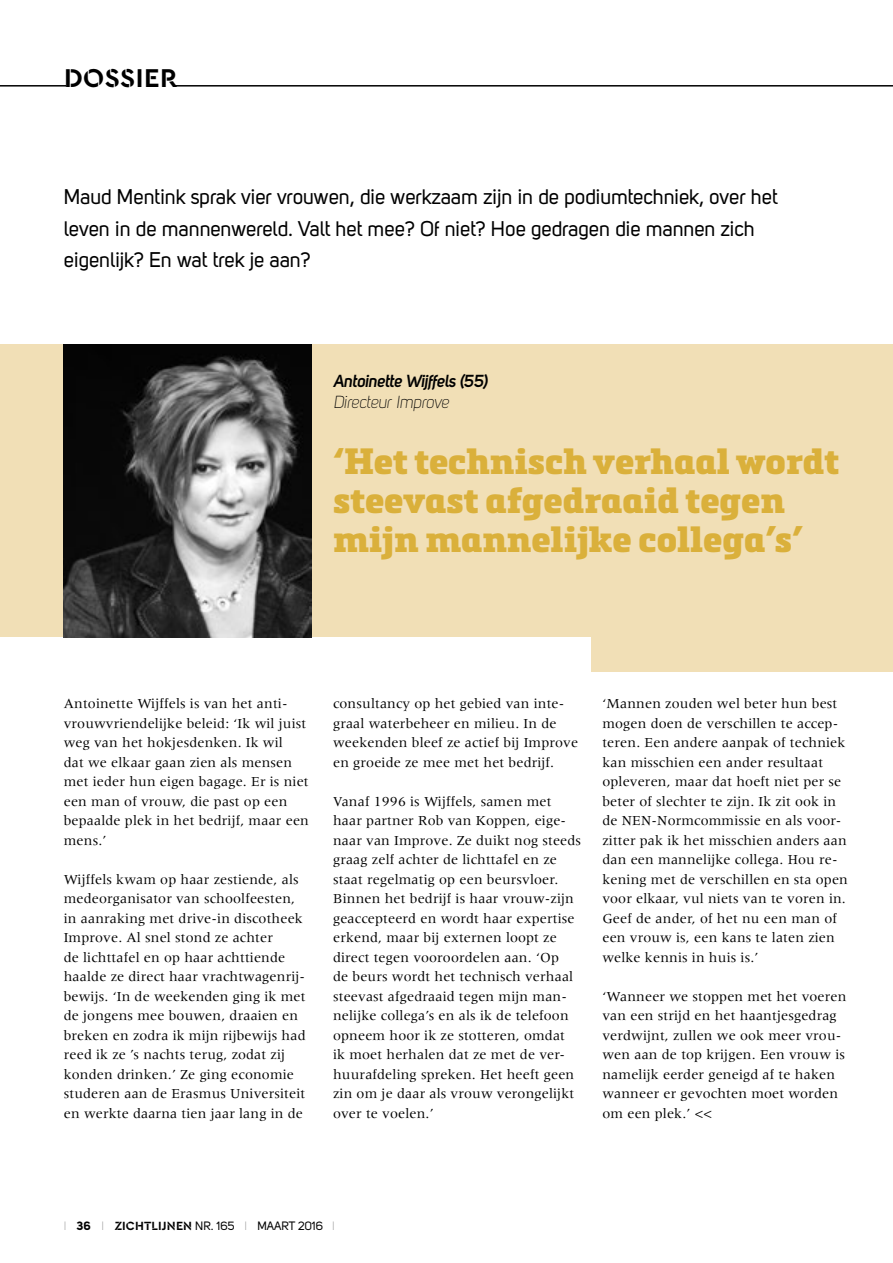
<style>
.page{position:relative;width:893px;height:1263px;background:#fff}
.page>*{position:absolute;margin:0;border:0;box-sizing:border-box;transform-origin:0 0}
.t1{font:900 36px/39px "Metronic Slab Pro";color:#dab03b}
.t2{font:700 27px "Cera Stencil PRO";letter-spacing:.02em;color:#000}
.t3{font:21px/31.5px "Uni Sans Regular";letter-spacing:-.01em;color:#000}
.t4{font:17.25px "Uni Sans Semi Bold Italic";letter-spacing:-.03em;color:#000}
.t5{font:17.25px "Uni Sans Light Italic";letter-spacing:-.03em;color:#000}
.t6{font:14.25px/19.5px "Meridien";letter-spacing:.01em;color:#000}
.t7{font:12px "Uni Sans Regular";letter-spacing:-.005em;color:#000}
.s1{font-family:"Uni Sans Light";color:#878787}
.s2{font-family:"Uni Sans Bold"}
.s3{font-family:"Cera Stencil PRO";font-weight:700;font-size:12.45px}
</style>
<div class="page">
<div style="left:0;top:344px;width:893px;height:293px;background:#f1dfb6"></div>
<hr style="left:892px;top:894px;width:1px;height:293px;background:#f1dfb6">
<div style="left:592px;top:344px;width:301px;height:328px;background:#f1dfb6"></div>
<img style="left:64px;top:344px;width:248px;height:293px">
<hr style="left:0;top:85px;width:66px;height:2px;background:#000">
<hr style="left:175px;top:85px;width:718px;height:2px;background:#000">
<h2 class="t2" style="left:64px;top:60px;width:115px">DOSSIER</h2>
<h3 class="t3" style="left:64px;top:181px;width:716px">Maud Mentink sprak vier vrouwen, die werkzaam zijn in de podiumtechniek, over het leven in de mannenwereld. Valt het mee? Of niet? Hoe gedragen die mannen zich eigenlijk? En wat trek je aan?</h3>
<p class="t4" style="left:333px;top:371px;width:157px">Antoinette Wijffels (55)</p>
<p class="t5" style="left:333px;top:392px;width:118px">Directeur Improve</p>
<h1 class="t1" style="left:333px;top:442px;width:508px">‘Het technisch verhaal wordt steevast afgedraaid tegen mijn mannelijke collega’s’</h1>
<p class="t6" style="left:64px;top:694px;width:247px">Antoinette Wijffels is van het anti&shy;vrouwvriendelijke beleid: ‘Ik wil juist weg van het hokjesdenken. Ik wil<br>dat we elkaar gaan zien als mensen met ieder hun eigen bagage. Er is niet een man of vrouw, die past op een bepaalde plek in het bedrijf, maar een mens.’</p>
<p class="t6" style="left:64px;top:869px;width:243px">Wijffels kwam op haar zestiende, als medeorganisator van schoolfeesten, in aanraking met drive-in discotheek Improve. Al snel stond ze achter<br>de lichttafel en op haar achttiende haalde ze direct haar vrachtwagenrij&shy;bewijs. ‘In de weekenden ging ik met de jongens mee bouwen, draaien en breken en zodra ik mijn rijbewijs had reed ik ze ’s nachts terug, zodat zij konden drinken.’ Ze ging economie studeren aan de Erasmus Universiteit en werkte daarna tien jaar lang in de</p>
<p class="t6" style="left:333px;top:694px;width:247px">consultancy op het gebied van inte&shy;graal waterbeheer en milieu. In de weekenden bleef ze actief bij Improve en groeide ze mee met het bedrijf.</p>
<p class="t6" style="left:333px;top:791px;width:250px">Vanaf 1996 is Wijffels, samen met haar partner Rob van Koppen, eige&shy;naar van Improve. Ze duikt nog steeds graag zelf achter de lichttafel en ze staat regelmatig op een beursvloer.<br>Binnen het bedrijf is haar vrouw-zijn geaccepteerd en wordt haar expertise erkend, maar bij externen loopt ze direct tegen vooroordelen aan. ‘Op<br>de beurs wordt het technisch verhaal steevast afgedraaid tegen mijn man&shy;nelijke collega’s en als ik de telefoon opneem hoor ik ze stotteren, omdat<br>ik moet herhalen dat ze met de ver&shy;huurafdeling spreken. Het heeft geen zin om je daar als vrouw verongelijkt over te voelen.’</p>
<p class="t6" style="left:602px;top:694px;width:247px">‘Mannen zouden wel beter hun best mogen doen de verschillen te accep&shy;teren. Een andere aanpak of techniek kan misschien een ander resultaat opleveren, maar dat hoeft niet per se beter of slechter te zijn. Ik zit ook in de NEN-Normcommissie en als voor&shy;zitter pak ik het misschien anders aan dan een mannelijke collega. Hou re&shy;kening met de verschillen en sta open voor elkaar, vul niets van te voren in.<br>Geef de ander, of het nu een man of een vrouw is, een kans te laten zien welke kennis in huis is.’</p>
<p class="t6" style="left:602px;top:986px;width:246px">‘Wanneer we stoppen met het voeren van een strijd en het haantjesgedrag verdwijnt, zullen we ook meer vrou&shy;wen aan de top krijgen. Een vrouw is namelijk eerder geneigd af te haken wanneer er gevochten moet worden om een plek.’ &lt;&lt;</p>
<p class="t7" style="left:64px;top:1219px;width:273px"><span class="s1">I</span> <span class="s2">36</span> <span class="s1">I</span> <span class="s3">ZICHTLIJNEN</span> NR. 165 <span class="s1">I</span> MAART 2016 <span class="s1">I</span></p>
</div>
